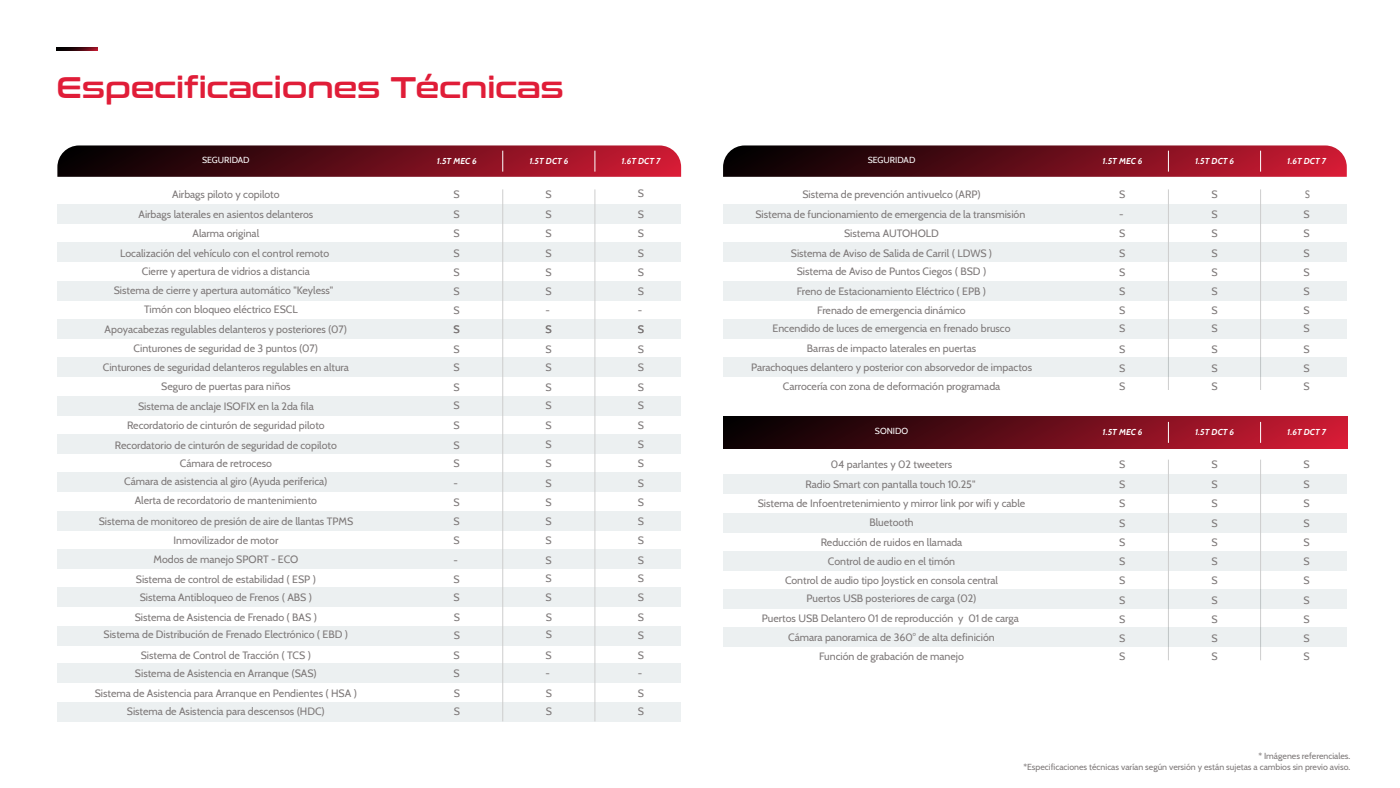
<style>
.page{position:relative;width:1400px;height:788px;background:#fff}
.page>*{position:absolute;margin:0;border:0;box-sizing:border-box;transform-origin:0 0}
.t1{font:29.75px "Conthrax Sb";color:#e01d38}
.t2{font:10.59px/19.2px "Cabin";color:#7d7878;text-align:justify}
.t3{font:10.59px/19.5px "Cabin";color:#7d7878;text-align:justify;scale:.76 1}
.t4{font:8.75px/10.5px "Cabin";color:#7d7878;text-align:right}
.t5{font:8.75px "Cabin";color:#fff}
.t6{font:italic 700 8.58px "Cabin";color:#fff}
</style>
<div class="page">
<div style="left:724px;top:204px;width:623px;height:20px;background:#ecf0f1"></div>
<div style="left:724px;top:243px;width:623px;height:19px;background:#ecf0f1"></div>
<div style="left:724px;top:320px;width:623px;height:19px;background:#ecf0f1"></div>
<div style="left:724px;top:281px;width:623px;height:19px;background:#ecf0f1"></div>
<div style="left:724px;top:475px;width:623px;height:19px;background:#ecf0f1"></div>
<div style="left:724px;top:513px;width:623px;height:19px;background:#ecf0f1"></div>
<div style="left:724px;top:551px;width:623px;height:19px;background:#ecf0f1"></div>
<div style="left:57px;top:204px;width:624px;height:20px;background:#ecf0f1"></div>
<div style="left:57px;top:549px;width:624px;height:19px;background:#ecf0f1"></div>
<div style="left:57px;top:587px;width:624px;height:19px;background:#ecf0f1"></div>
<div style="left:57px;top:626px;width:624px;height:19px;background:#ecf0f1"></div>
<div style="left:57px;top:243px;width:624px;height:19px;background:#ecf0f1"></div>
<div style="left:57px;top:281px;width:624px;height:19px;background:#ecf0f1"></div>
<div style="left:57px;top:319px;width:624px;height:19px;background:#ecf0f1"></div>
<div style="left:57px;top:358px;width:624px;height:19px;background:#ecf0f1"></div>
<div style="left:57px;top:396px;width:624px;height:19px;background:#ecf0f1"></div>
<div style="left:57px;top:434px;width:624px;height:19px;background:#ecf0f1"></div>
<div style="left:57px;top:472px;width:624px;height:20px;background:#ecf0f1"></div>
<div style="left:57px;top:511px;width:624px;height:19px;background:#ecf0f1"></div>
<div style="left:57px;top:663px;width:624px;height:19px;background:#ecf0f1"></div>
<div style="left:57px;top:702px;width:624px;height:19px;background:#ecf0f1"></div>
<hr style="left:502px;top:189px;width:1px;height:532px;background:#cdcdcd">
<hr style="left:595px;top:189px;width:1px;height:532px;background:#cdcdcd">
<hr style="left:1168px;top:189px;width:1px;height:201px;background:#cdcdcd">
<hr style="left:1260px;top:189px;width:1px;height:201px;background:#cdcdcd">
<div style="left:724px;top:357px;width:623px;height:19px;background:#ecf0f1"></div>
<hr style="left:1168px;top:459px;width:1px;height:201px;background:#cdcdcd">
<hr style="left:1260px;top:459px;width:1px;height:201px;background:#cdcdcd">
<div style="left:724px;top:589px;width:623px;height:19px;background:#ecf0f1"></div>
<div style="left:724px;top:627px;width:623px;height:20px;background:#ecf0f1"></div>
<svg style="left:57px;top:48px;width:40px;height:3px"></svg>
<svg style="left:57px;top:145px;width:624px;height:32px;background:#6a1420"></svg>
<svg style="left:723px;top:145px;width:624px;height:32px;background:#6a1420"></svg>
<svg style="left:723px;top:417px;width:624px;height:31px;background:#670d19"></svg>
<h1 class="t1" style="left:57px;top:65px;width:509px">Especificaciones Técnicas</h1>
<p class="t5" style="left:202px;top:153px;width:49px">SEGURIDAD</p>
<p class="t5" style="left:868px;top:153px;width:49px">SEGURIDAD</p>
<p class="t6" style="left:437px;top:156px;width:41px">1.5T MEC 6</p>
<p class="t6" style="left:529px;top:156px;width:41px">1.5T DCT 6</p>
<p class="t6" style="left:622px;top:156px;width:40px">1.6T DCT 7</p>
<p class="t6" style="left:1103px;top:156px;width:41px">1.5T MEC 6</p>
<p class="t6" style="left:1195px;top:156px;width:41px">1.5T DCT 6</p>
<p class="t6" style="left:1287px;top:156px;width:40px">1.6T DCT 7</p>
<p class="t2" style="left:139px;top:184px;width:176px;line-height:19.5px;text-align:center">Airbags piloto y copiloto<br>Airbags laterales en asientos delanteros<br>Alarma original</p>
<p class="t2" style="left:114px;top:243px;width:221px;line-height:18.8px;text-align:center">Localización del vehículo con el control remoto<br>Cierre y apertura de vidrios a distancia<br>Sistema de cierre y apertura automático "Keyless"</p>
<p class="t2" style="left:103px;top:319px;width:248px;line-height:18.7px;text-align:center">Apoyacabezas regulables delanteros y posteriores (07)<br>Cinturones de seguridad de 3 puntos (07)<br>Cinturones de seguridad delanteros regulables en altura</p>
<p class="t2" style="left:127px;top:376px;width:199px;line-height:19.7px;text-align:center">Seguro de puertas para niños<br>Sistema de anclaje ISOFIX en la 2da fila<br>Recordatorio de cinturón de seguridad piloto</p>
<p class="t2" style="left:180px;top:453px;width:94px">Cámara de retroceso</p>
<p class="t2" style="left:144px;top:299px;width:155px">Timón con bloqueo eléctrico ESCL</p>
<p class="t2" style="left:115px;top:435px;width:223px">Recordatorio de cinturón de seguridad de copiloto</p>
<p class="t2" style="left:124px;top:471px;width:205px;line-height:19.4px;text-align:center">Cámara de asistencia al giro (Ayuda periferica)<br>Alerta de recordatorio de mantenimiento</p>
<p class="t2" style="left:173px;top:529px;width:106px">Inmovilizador de motor</p>
<p class="t2" style="left:99px;top:510px;width:256px">Sistema de monitoreo de presión de aire de llantas TPMS</p>
<p class="t2" style="left:136px;top:549px;width:182px;line-height:19.5px;text-align:center">Modos de manejo SPORT - ECO<br>Sistema de control de estabilidad ( ESP )</p>
<p class="t2" style="left:135px;top:587px;width:184px;line-height:19.5px;text-align:center">Sistema Antibloqueo de Frenos ( ABS )<br>Sistema de Asistencia de Frenado ( BAS )</p>
<p class="t2" style="left:104px;top:624px;width:246px;line-height:20.2px;text-align:center">Sistema de Distribución de Frenado Electrónico ( EBD )<br>Sistema de Control de Tracción ( TCS )</p>
<p class="t2" style="left:95px;top:663px;width:264px;line-height:19.5px;text-align:center">Sistema de Asistencia en Arranque (SAS)<br>Sistema de Asistencia para Arranque en Pendientes ( HSA )</p>
<p class="t2" style="left:127px;top:700px;width:200px">Sistema de Asistencia para descensos (HDC)</p>
<p class="t2" style="left:453px;top:184px;width:8px">S S S S S S S</p>
<p class="t2" style="left:453px;top:338px;width:8px;text-align:left">S<br>S<br>S<br>S<br>S<br>S<br>S -<br>S<br>S<br>S -</p>
<p class="t2" style="left:453px;top:569px;width:8px;line-height:18.3px">S<br>S</p>
<p class="t2" style="left:454px;top:607px;width:8px;line-height:17.8px">S<br>S</p>
<p class="t2" style="left:453px;top:319px;width:8px">S</p>
<p class="t2" style="left:453px;top:645px;width:8px;line-height:18.3px">S<br>S</p>
<p class="t2" style="left:454px;top:683px;width:8px;line-height:17.8px">S<br>S</p>
<p class="t2" style="left:546px;top:184px;width:8px">S S S S S S -</p>
<p class="t2" style="left:546px;top:338px;width:8px">S S S S S S S S S S S S</p>
<p class="t2" style="left:546px;top:569px;width:8px;line-height:18.3px">S<br>S</p>
<p class="t2" style="left:546px;top:607px;width:8px;line-height:17.8px">S<br>S</p>
<p class="t2" style="left:546px;top:319px;width:8px">S</p>
<p class="t2" style="left:546px;top:645px;width:8px;line-height:18.3px">S -</p>
<p class="t2" style="left:546px;top:683px;width:8px;line-height:17.8px">S<br>S</p>
<p class="t2" style="left:638px;top:183px;width:8px">S S S S S S -</p>
<p class="t2" style="left:638px;top:338px;width:8px">S S S S S S S S S S S S</p>
<p class="t2" style="left:638px;top:568px;width:8px">S S S</p>
<p class="t2" style="left:638px;top:624px;width:8px">S</p>
<p class="t2" style="left:638px;top:319px;width:8px">S</p>
<p class="t2" style="left:638px;top:644px;width:8px;text-align:left">S -<br>S</p>
<p class="t2" style="left:638px;top:700px;width:8px">S</p>
<p class="t2" style="left:755px;top:184px;width:272px;line-height:19.5px;text-align:center">Sistema de prevención antivuelco (ARP)<br>Sistema de funcionamiento de emergencia de la transmisión Sistema AUTOHOLD<br>Sistema de Aviso de Salida de Carril ( LDWS )</p>
<p class="t2" style="left:797px;top:281px;width:191px">Freno de Estacionamiento Eléctrico ( EPB )</p>
<p class="t2" style="left:797px;top:261px;width:191px">Sistema de Aviso de Puntos Ciegos ( BSD )</p>
<p class="t2" style="left:773px;top:300px;width:239px;line-height:18.5px;text-align:center">Frenado de emergencia dinámico<br>Encendido de luces de emergencia en frenado brusco</p>
<p class="t2" style="left:807px;top:337px;width:171px">Barras de impacto laterales en puertas</p>
<p class="t2" style="left:783px;top:376px;width:219px">Carrocería con zona de deformación programada</p>
<p class="t2" style="left:751px;top:357px;width:283px">Parachoques delantero y posterior con absorvedor de impactos</p>
<p class="t5" style="left:875px;top:424px;width:35px">SONIDO</p>
<p class="t2" style="left:758px;top:454px;width:269px;text-align:center">04 parlantes y 02 tweeters<br>Radio Smart con pantalla touch 10.25"<br>Sistema de Infoentretenimiento y mirror link por wifi y cable Bluetooth<br>Reducción de ruidos en llamada<br>Control de audio en el timón<br>Control de audio tipo Joystick en consola central</p>
<p class="t2" style="left:1119px;top:184px;width:8px;text-align:left">S -<br>S<br>S<br>S<br>S<br>S<br>S</p>
<p class="t2" style="left:1211px;top:184px;width:8px">S S S S S S S S</p>
<p class="t3" style="left:1304px;top:184px;width:10px">S S S S S</p>
<p class="t2" style="left:1304px;top:281px;width:8px">S</p>
<p class="t2" style="left:1304px;top:300px;width:8px;line-height:18.7px">S<br>S</p>
<p class="t2" style="left:1119px;top:339px;width:8px;line-height:18.7px">S S S</p>
<p class="t2" style="left:1211px;top:339px;width:8px;line-height:18.7px">S S S</p>
<p class="t2" style="left:1304px;top:338px;width:8px">S</p>
<p class="t2" style="left:1304px;top:357px;width:8px">S</p>
<p class="t2" style="left:1304px;top:376px;width:8px">S</p>
<p class="t6" style="left:1103px;top:427px;width:41px">1.5T MEC 6</p>
<p class="t6" style="left:1195px;top:427px;width:41px">1.5T DCT 6</p>
<p class="t6" style="left:1287px;top:427px;width:40px">1.6T DCT 7</p>
<p class="t2" style="left:1119px;top:454px;width:8px">S S S S S S S</p>
<p class="t2" style="left:1211px;top:454px;width:8px">S S S S S S S</p>
<p class="t2" style="left:1304px;top:454px;width:8px;line-height:19.5px">S S S S S</p>
<p class="t2" style="left:1304px;top:551px;width:8px">S</p>
<p class="t2" style="left:1304px;top:570px;width:8px">S</p>
<p class="t2" style="left:807px;top:588px;width:172px">Puertos USB posteriores de carga (02)</p>
<p class="t2" style="left:1119px;top:589px;width:8px">S</p>
<p class="t2" style="left:1211px;top:589px;width:8px">S</p>
<p class="t2" style="left:1304px;top:589px;width:8px">S</p>
<p class="t2" style="left:762px;top:608px;width:259px;text-align:center">Puertos USB Delantero 01 de reproducción y 01 de carga<br>Cámara panoramica de 360° de alta definición<br>Función de grabación de manejo</p>
<p class="t2" style="left:1119px;top:609px;width:8px;line-height:18.7px">S S S</p>
<p class="t2" style="left:1211px;top:609px;width:8px;line-height:18.7px">S S S</p>
<p class="t2" style="left:1304px;top:608px;width:8px">S</p>
<p class="t2" style="left:1304px;top:627px;width:8px">S</p>
<p class="t2" style="left:1304px;top:646px;width:8px">S</p>
<p class="t4" style="left:1023px;top:750px;width:329px">* Imágenes referenciales.<br>*Especificaciones técnicas varían según versión y están sujetas a cambios sin previo aviso.</p>
</div>
